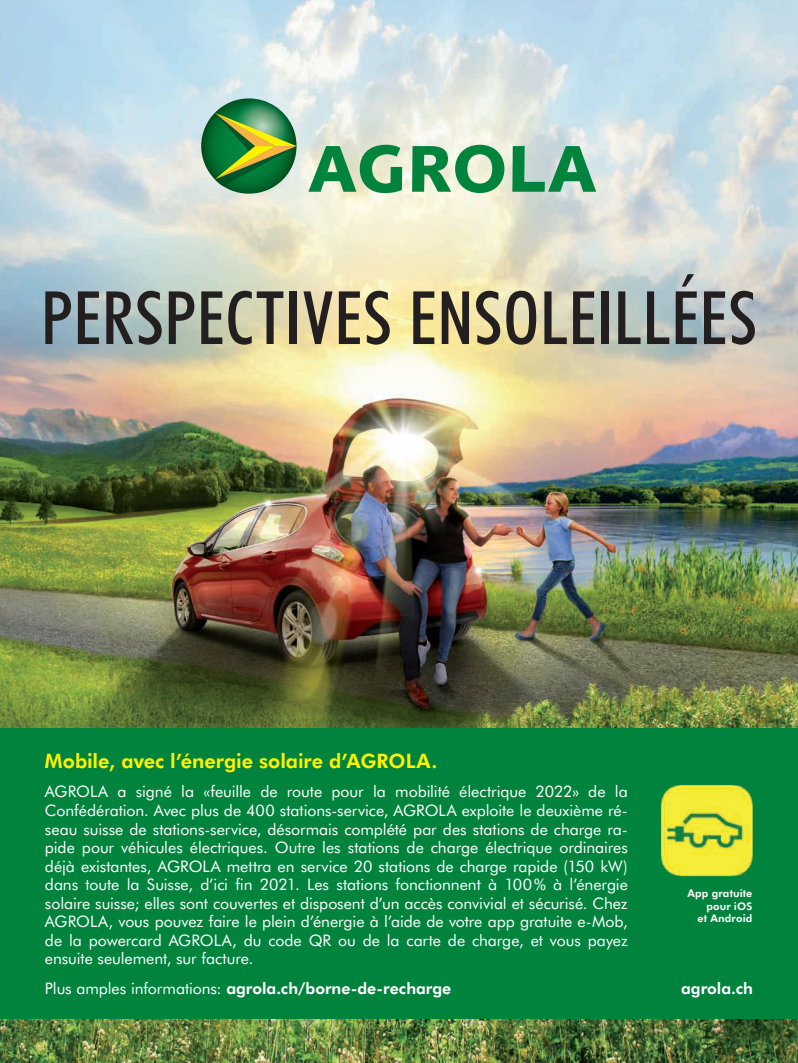
<style>
.page{position:relative;width:798px;height:1063px;background:#fff}
.page>*{position:absolute;margin:0;border:0;box-sizing:border-box;transform-origin:0 0}
.t1{font:500 condensed 73.75px "Futura BT";letter-spacing:.01em;color:#231f20}
.t2{font:800 19.88px "Futura BT";color:#fff101}
.t3{font:15.88px/18.6px "Futura BT";letter-spacing:-.005em;color:#fff;text-align:justify}
.t4{font:800 15.88px "Futura BT";color:#fff}
.t5{font:800 10.62px/12.8px "Futura BT";letter-spacing:.015em;color:#fff;text-align:right}
.s1{font-weight:400}
</style>
<div class="page">
<img style="left:0;top:0;width:797px;height:1063px">
<div style="left:0;top:728px;width:797px;height:290px;background:#00843d"></div>
<img style="left:201px;top:98px;width:95px;height:15px">
<svg style="left:201px;top:113px;width:95px;height:81px"></svg>
<svg style="left:308px;top:145px;width:94px;height:48px"></svg>
<svg style="left:412px;top:145px;width:92px;height:48px"></svg>
<svg style="left:512px;top:146px;width:84px;height:46px"></svg>
<img style="left:660px;top:785px;width:92px;height:92px">
<h1 class="t1" style="left:41px;top:275px;width:717px">PERSPECTIVES ENSOLEILLÉES</h1>
<p class="t2" style="left:45px;top:749px;width:394px">Mobile, avec l’énergie solaire d’AGROLA.</p>
<p class="t3" style="left:45px;top:783px;width:584px">AGROLA a signé la «feuille de route pour la mobilité électrique 2022» de la Confédération. Avec plus de 400 stations-service, AGROLA exploite le deuxième ré&shy;seau suisse de stations-service, désormais complété par des stations de charge ra&shy;pide pour véhicules électriques. Outre les stations de charge électrique ordinaires déjà existantes, AGROLA mettra en service 20 stations de charge rapide (150 kW) dans toute la Suisse, d’ici fin 2021. Les stations fonctionnent à 100 % à l’énergie solaire suisse; elles sont couvertes et disposent d’un accès convivial et sécurisé. Chez AGROLA, vous pouvez faire le plein d’énergie à l’aide de votre app gratuite e-Mob, de la powercard AGROLA, du code QR ou de la carte de charge, et vous payez ensuite seulement, sur facture.</p>
<p class="t4" style="left:45px;top:980px;width:408px"><span class="s1">Plus amples informations:</span> agrola.ch/borne-de-recharge</p>
<p class="t4" style="left:681px;top:980px;width:73px">agrola.ch</p>
<p class="t5" style="left:687px;top:887px;width:66px">App gratuite pour iOS<br>et Android</p>
</div>
